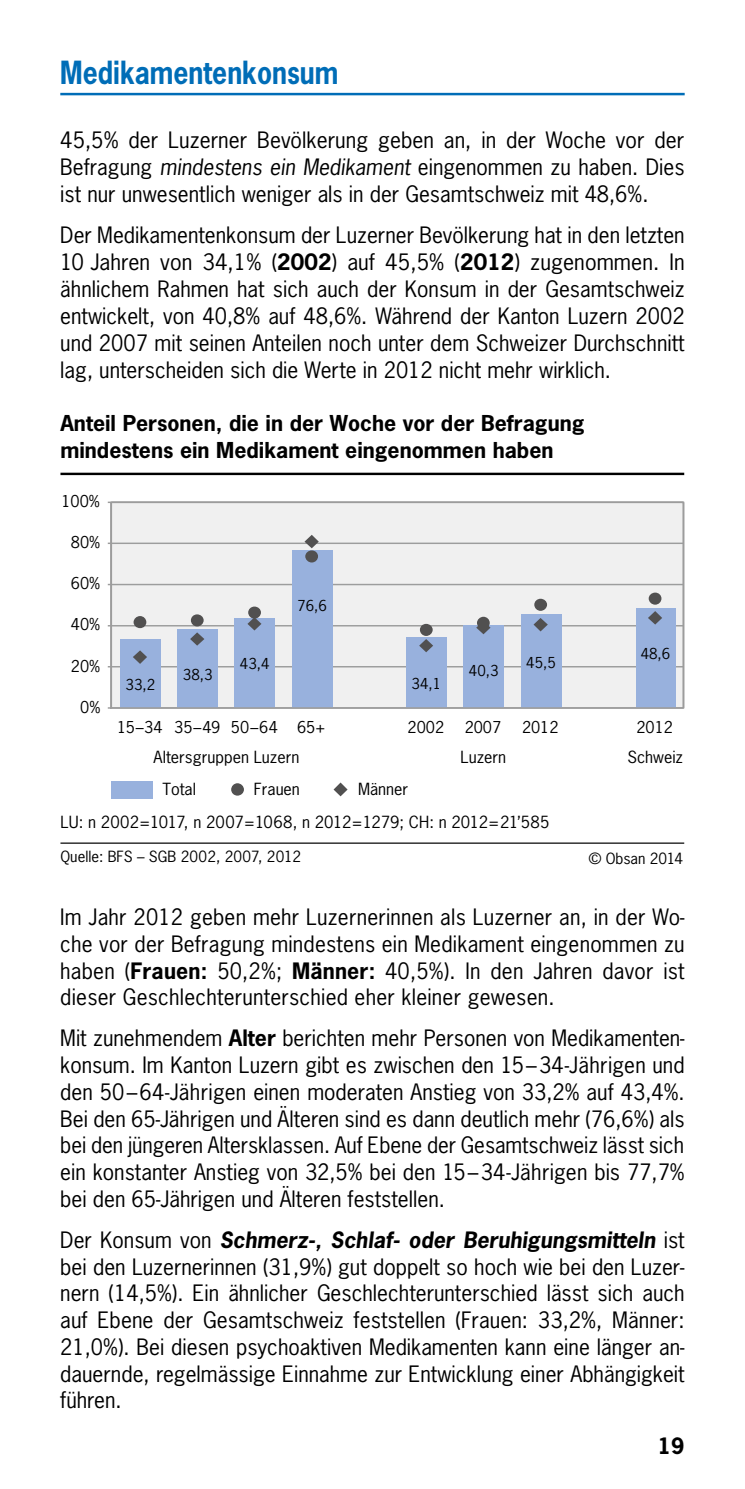
<style>
.page{position:relative;width:745px;height:1489px;background:#fff}
.page>*{position:absolute;margin:0;border:0;box-sizing:border-box;transform-origin:0 0}
.Kopftitel_-mit_Linie{font:700 30px "News Gothic Std";color:#006db7;scale:.88 1}
.Grundtext{font:21.25px/26.8px "News Gothic Std";color:#000;text-align:justify}
.t1{font:700 21.25px "News Gothic Std";color:#000}
.t2{font:700 20.5px/26.5px "News Gothic Std";color:#000}
.t3{font:15.75px "News Gothic Std";color:#000}
.t4{font:15.5px "News Gothic Std";color:#000}
.t5{font:14.5px "News Gothic Std";color:#000}
.t6{font:14.25px "News Gothic Std";color:#000}
.s1{font-style:italic}
.s2{font-weight:700}
.s3{font-weight:700;font-style:italic}
</style>
<div class="page">
<hr style="left:60px;top:93px;width:624px;height:2px;background:#006db7">
<div style="left:107px;top:501px;width:576px;height:208px;background:#f0f0f0"></div>
<hr style="left:111px;top:666px;width:572px;height:1px;background:#9c9d9d">
<hr style="left:111px;top:625px;width:572px;height:1px;background:#9c9d9d">
<hr style="left:111px;top:583px;width:572px;height:2px;background:#9c9d9d">
<hr style="left:111px;top:542px;width:572px;height:2px;background:#9c9d9d">
<div style="left:120px;top:639px;width:40px;height:69px;background:#98b1dd"></div>
<div style="left:178px;top:629px;width:40px;height:79px;background:#98b1dd"></div>
<div style="left:235px;top:618px;width:40px;height:90px;background:#98b1dd"></div>
<div style="left:292px;top:550px;width:40px;height:158px;background:#98b1dd"></div>
<div style="left:406px;top:638px;width:40px;height:70px;background:#98b1dd"></div>
<div style="left:463px;top:625px;width:40px;height:83px;background:#98b1dd"></div>
<div style="left:521px;top:614px;width:40px;height:94px;background:#98b1dd"></div>
<div style="left:635px;top:608px;width:40px;height:100px;background:#98b1dd"></div>
<div style="left:111px;top:780px;width:41px;height:18px;background:#98b1dd"></div>
<div style="left:231px;top:783px;width:13px;height:12px;background:#515050;border-radius:50%"></div>
<svg style="left:333px;top:782px;width:14px;height:14px"></svg>
<hr style="left:60px;top:842px;width:623px;height:1px;background:#000">
<hr style="left:60px;top:472px;width:623px;height:3px;background:#000">
<div style="left:133px;top:616px;width:13px;height:12px;background:#515050;border-radius:50%"></div>
<div style="left:191px;top:614px;width:12px;height:12px;background:#515050;border-radius:50%"></div>
<div style="left:248px;top:606px;width:13px;height:12px;background:#515050;border-radius:50%"></div>
<div style="left:305px;top:550px;width:13px;height:12px;background:#515050;border-radius:50%"></div>
<div style="left:419px;top:624px;width:13px;height:12px;background:#515050;border-radius:50%"></div>
<svg style="left:476px;top:616px;width:13px;height:13px"></svg>
<div style="left:534px;top:598px;width:12px;height:13px;background:#515050;border-radius:50%"></div>
<div style="left:648px;top:592px;width:13px;height:12px;background:#515050;border-radius:50%"></div>
<svg style="left:133px;top:650px;width:14px;height:14px"></svg>
<svg style="left:190px;top:632px;width:14px;height:13px"></svg>
<svg style="left:247px;top:617px;width:14px;height:13px"></svg>
<svg style="left:304px;top:535px;width:14px;height:13px"></svg>
<svg style="left:419px;top:639px;width:14px;height:13px"></svg>
<svg style="left:476px;top:620px;width:14px;height:14px"></svg>
<svg style="left:533px;top:618px;width:14px;height:13px"></svg>
<svg style="left:648px;top:611px;width:13px;height:13px"></svg>
<hr style="left:111px;top:707px;width:572px;height:1px;background:#9c9c9c">
<p class="Kopftitel_-mit_Linie" style="left:60px;top:52px;width:317px">Medikamentenkonsum</p>
<p class="Grundtext" style="left:60px;top:126px;width:625px">45,5% der Luzerner Bevölkerung geben an, in der Woche vor der Befragung <span class="s1">mindestens ein Medikament</span> eingenommen zu haben. Dies ist nur unwesentlich weniger als in der Gesamtschweiz mit 48,6%.</p>
<p class="Grundtext" style="left:60px;top:221px;width:625px">Der Medikamentenkonsum der Luzerner Bevölkerung hat in den letzten 10 Jahren von 34,1% (<span class="s2">2002</span>) auf 45,5% (<span class="s2">2012</span>) zugenommen. In ähnlichem Rahmen hat sich auch der Konsum in der Gesamtschweiz entwickelt, von 40,8% auf 48,6%. Während der Kanton Luzern 2002 und 2007 mit seinen Anteilen noch unter dem Schweizer Durchschnitt lag, unterscheiden sich die Werte in 2012 nicht mehr wirklich.</p>
<p class="t2" style="left:60px;top:410px;width:525px">Anteil Personen, die in der Woche vor der Befragung mindestens ein Medikament eingenommen haben</p>
<p class="t4" style="left:61px;top:491px;width:40px">100%</p>
<p class="t4" style="left:71px;top:532px;width:31px">80%</p>
<p class="t4" style="left:71px;top:573px;width:31px">60%</p>
<p class="t4" style="left:71px;top:614px;width:31px">40%</p>
<p class="t4" style="left:71px;top:656px;width:31px">20%</p>
<p class="t4" style="left:80px;top:696px;width:22px">0%</p>
<p class="t6" style="left:125px;top:676px;width:31px">33,2</p>
<p class="t6" style="left:183px;top:665px;width:31px">38,3</p>
<p class="t6" style="left:240px;top:654px;width:31px">43,4</p>
<p class="t6" style="left:297px;top:596px;width:31px">76,6</p>
<p class="t6" style="left:411px;top:674px;width:31px">34,1</p>
<p class="t6" style="left:468px;top:661px;width:31px">40,3</p>
<p class="t6" style="left:526px;top:653px;width:31px">45,5</p>
<p class="t6" style="left:640px;top:644px;width:31px">48,6</p>
<p class="t4" style="left:117px;top:716px;width:210px">15–34 35–49 50–64 65+</p>
<p class="t4" style="left:407px;top:716px;width:38px">2002</p>
<p class="t4" style="left:464px;top:716px;width:38px">2007</p>
<p class="t4" style="left:521px;top:716px;width:38px">2012</p>
<p class="t4" style="left:636px;top:716px;width:38px">2012</p>
<p class="t3" style="left:153px;top:746px;width:147px">Altersgruppen Luzern</p>
<p class="t3" style="left:162px;top:779px;width:35px">Total</p>
<p class="t3" style="left:254px;top:779px;width:47px">Frauen</p>
<p class="t3" style="left:358px;top:779px;width:52px">Männer</p>
<p class="t3" style="left:460px;top:746px;width:47px">Luzern</p>
<p class="t3" style="left:627px;top:746px;width:57px">Schweiz</p>
<p class="t3" style="left:60px;top:811px;width:490px">LU: n 2002=1017, n 2007=1068, n 2012=1279; CH: n 2012=21’585</p>
<p class="t5" style="left:60px;top:846px;width:242px">Quelle: BFS – SGB 2002, 2007, 2012</p>
<p class="t5" style="left:588px;top:849px;width:96px">© Obsan 2014</p>
<p class="Grundtext" style="left:60px;top:903px;width:625px">Im Jahr 2012 geben mehr Luzernerinnen als Luzerner an, in der Wo&shy;che vor der Befragung mindestens ein Medikament eingenommen zu haben (<span class="s2">Frauen:</span> 50,2%; <span class="s2">Männer:</span> 40,5%). In den Jahren davor ist dieser Geschlechterunterschied eher kleiner gewesen.</p>
<p class="Grundtext" style="left:60px;top:1024px;width:625px">Mit zunehmendem <span class="s2">Alter</span> berichten mehr Personen von Medikamenten&shy;konsum. Im Kanton Luzern gibt es zwischen den 15–34-Jährigen und den 50–64-Jährigen einen moderaten Anstieg von 33,2% auf 43,4%.<br>Bei den 65-Jährigen und Älteren sind es dann deutlich mehr (76,6%) als bei den jüngeren Altersklassen. Auf Ebene der Gesamtschweiz lässt sich ein konstanter Anstieg von 32,5% bei den 15–34-Jährigen bis 77,7% bei den 65-Jährigen und Älteren feststellen.</p>
<p class="Grundtext" style="left:60px;top:1226px;width:625px">Der Konsum von <span class="s3">Schmerz-, Schlaf- oder Beruhigungsmitteln</span> ist bei den Luzernerinnen (31,9%) gut doppelt so hoch wie bei den Luzer&shy;nern (14,5%). Ein ähnlicher Geschlechterunterschied lässt sich auch auf Ebene der Gesamtschweiz feststellen (Frauen: 33,2%, Männer:<br>21,0%). Bei diesen psychoaktiven Medikamenten kann eine länger an&shy;dauernde, regelmässige Einnahme zur Entwicklung einer Abhängigkeit führen.</p>
<p class="t1" style="left:657px;top:1431px;width:28px">19</p>
</div>
